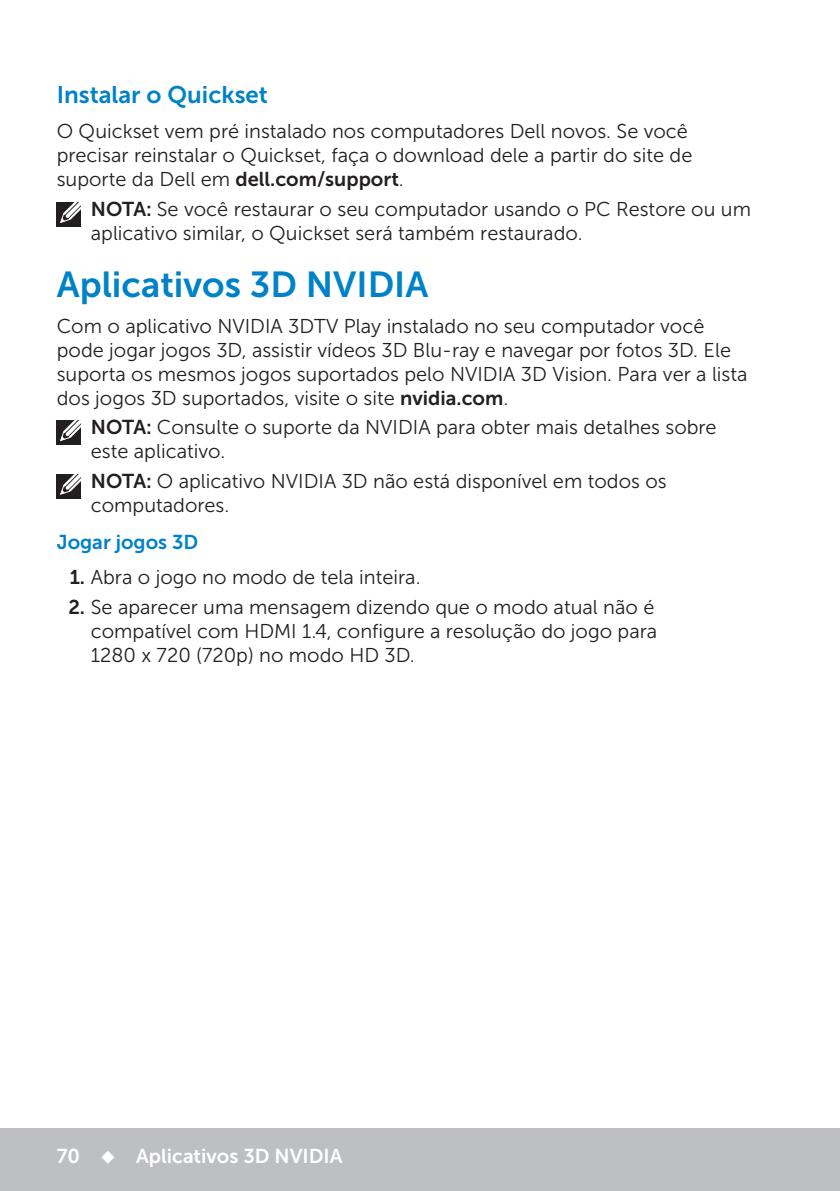
<style>
.page{position:relative;width:840px;height:1191px;background:#fff}
.page>*{position:absolute;margin:0;border:0;box-sizing:border-box;transform-origin:0 0}
.Head1{font:36px "Museo Sans For Dell 700";color:#0082c8}
.Head2{font:24px "Museo Sans For Dell 700";color:#0082c8}
.Paragraph{font:20px/24px "Museo Sans For Dell 300";color:#231f20}
.Note{font:20px/24px "Museo Sans For Dell 300";color:#231f20}
.t1{font:20px "Museo Sans For Dell 700";color:#fff}
.Head3{font:20px "Museo Sans For Dell 700";color:#0082c8}
.s1{font-family:"Museo Sans For Dell 700"}
</style>
<div class="page">
<div style="left:0;top:1128px;width:839px;height:63px;background:#bebfc2"></div>
<div style="left:57px;top:202px;width:24px;height:24px;background:#231f20"></div>
<svg style="left:60px;top:202px;width:21px;height:21px"></svg>
<div style="left:57px;top:420px;width:24px;height:24px;background:#231f20"></div>
<svg style="left:60px;top:420px;width:21px;height:21px"></svg>
<div style="left:57px;top:474px;width:24px;height:24px;background:#231f20"></div>
<svg style="left:60px;top:474px;width:21px;height:21px"></svg>
<p class="Head2" style="left:57px;top:81px;width:212px">Instalar o Quickset</p>
<p class="Paragraph" style="left:57px;top:120px;width:636px">O Quickset vem pré instalado nos computadores Dell novos. Se você precisar reinstalar o Quickset, faça o download dele a partir do site de suporte da Dell em <span class="s1">dell.com/support</span>.</p>
<p class="Note" style="left:91px;top:197px;width:661px"><span class="s1">NOTA:</span> Se você restaurar o seu computador usando o PC Restore ou um aplicativo similar, o Quickset será também restaurado.</p>
<p class="Head1" style="left:57px;top:265px;width:373px">Aplicativos 3D NVIDIA</p>
<p class="Paragraph" style="left:57px;top:314px;width:692px">Com o aplicativo NVIDIA 3DTV Play instalado no seu computador você pode jogar jogos 3D, assistir vídeos 3D Blu-ray e navegar por fotos 3D. Ele suporta os mesmos jogos suportados pelo NVIDIA 3D Vision. Para ver a lista dos jogos 3D suportados, visite o site <span class="s1">nvidia.com</span>.</p>
<p class="Note" style="left:91px;top:415px;width:627px"><span class="s1">NOTA:</span> Consulte o suporte da NVIDIA para obter mais detalhes sobre este aplicativo.</p>
<p class="Note" style="left:91px;top:469px;width:577px"><span class="s1">NOTA:</span> O aplicativo NVIDIA 3D não está disponível em todos os computadores.</p>
<p class="Head3" style="left:57px;top:531px;width:143px">Jogar jogos 3D</p>
<p class="Paragraph" style="left:70px;top:565px;width:352px"><span class="s1">1.</span> Abra o jogo no modo de tela inteira.</p>
<p class="Paragraph" style="left:91px;top:595px;width:567px;text-indent:-22px"><span class="s1">2.</span> Se aparecer uma mensagem dizendo que o modo atual não é compatível com HDMI 1.4, configure a resolução do jogo para<br>1280 x 720 (720p) no modo HD 3D.</p>
<p class="t1" style="left:57px;top:1144px;width:287px">70 ◆ Aplicativos 3D NVIDIA</p>
</div>
